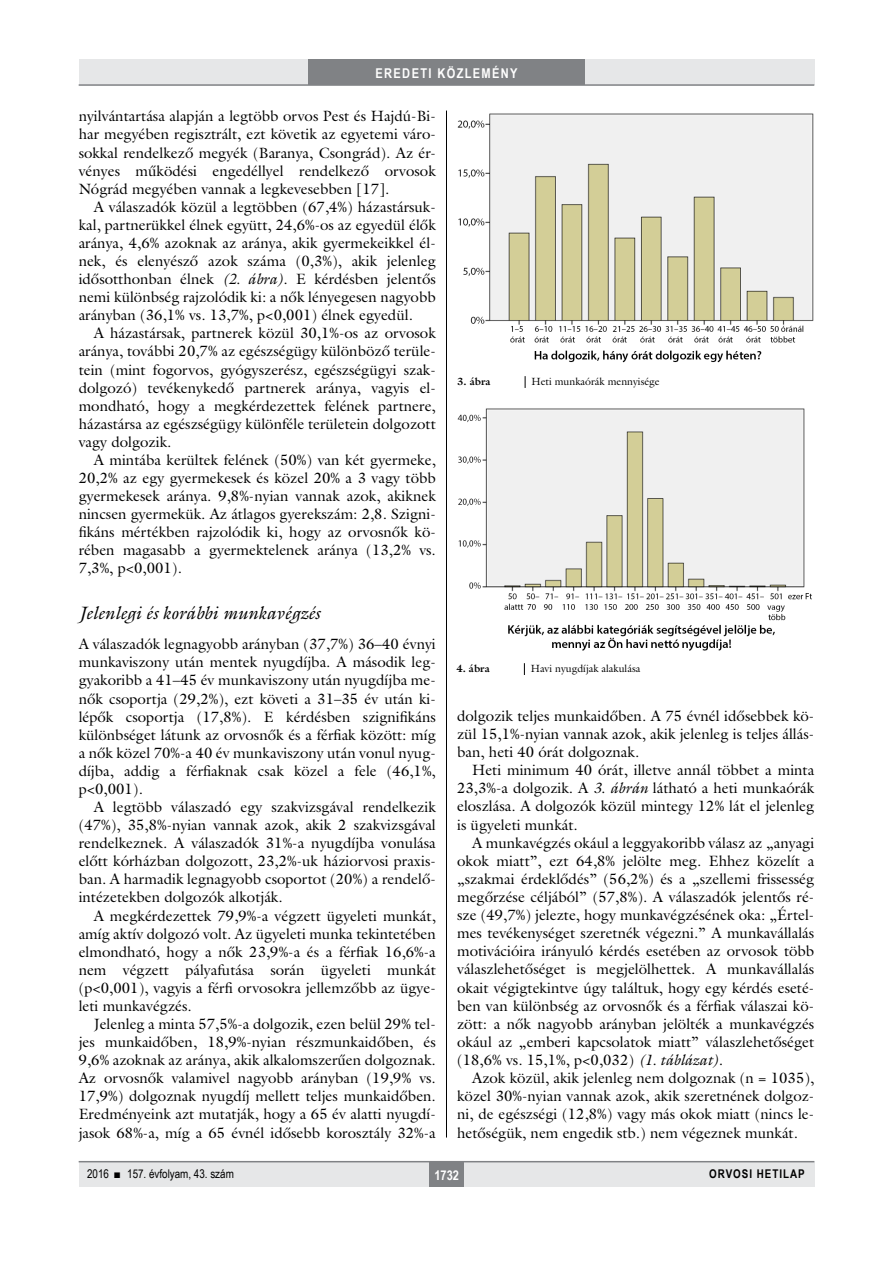
<style>
.page{position:relative;width:893px;height:1263px;background:#fff}
.page>*{position:absolute;margin:0;border:0;box-sizing:border-box;transform-origin:0 0}
.alcimkurziv{font:italic 18px "Galliard Reg";color:#000}
.Body_Text{font:15px/18.1px "Galliard Reg";color:#000;text-align:justify}
.Body_tompa{font:15px/18.1px "Galliard Reg";color:#000}
.t1{font:700 13.5px "Arial Narrow";letter-spacing:.1em;color:#fff}
.t2{font:12px "Arial Narrow";color:#000}
.t3{font:700 12px "Arial Narrow";letter-spacing:.08em;color:#000}
.kepalairas2{font:10.5px "Galliard Reg";color:#000}
.kepalairas1{font:700 10.5px "Galliard Reg";color:#000}
.s1{font-style:italic}
</style>
<div class="page">
<div style="left:79px;top:1161px;width:735px;height:25px;background:#e6e7e8"></div>
<hr style="left:79px;top:1161px;width:735px;height:1px;background:#808285">
<div style="left:430px;top:1161px;width:34px;height:25px;background:#808285"></div>
<div style="left:79px;top:60px;width:735px;height:25px;background:#e6e7e8"></div>
<div style="left:308px;top:60px;width:277px;height:25px;background:#808285"></div>
<hr style="left:79px;top:84px;width:735px;height:2px;background:#808285">
<hr style="left:446px;top:111px;width:1px;height:1026px;background:#000">
<img style="left:457px;top:113px;width:357px;height:250px">
<svg style="left:525px;top:376px;width:1px;height:12px"></svg>
<img style="left:458px;top:408px;width:354px;height:243px">
<svg style="left:524px;top:663px;width:1px;height:12px"></svg>
<p class="t1" style="left:375px;top:63px;width:144px">EREDETI KÖZLEMÉNY</p>
<p class="Body_Text" style="left:79px;top:107px;width:359px">nyilvántartása alapján a legtöbb orvos Pest és Hajdú-Bi&shy;har megyében regisztrált, ezt követik az egyetemi váro&shy;sokkal rendelkező megyék (Baranya, Csongrád). Az ér&shy;vényes működési engedéllyel rendelkező orvosok Nógrád megyében vannak a legkevesebben [17].</p>
<p class="Body_Text" style="left:79px;top:197px;width:359px;text-indent:15px">A válaszadók közül a legtöbben (67,4%) házastársuk&shy;kal, partnerükkel élnek együtt, 24,6%-os az egyedül élők aránya, 4,6% azoknak az aránya, akik gyermekeikkel él&shy;nek, és elenyésző azok száma (0,3%), akik jelenleg idősotthonban élnek <span class="s1">(2. ábra)</span>. E kérdésben jelentős nemi különbség rajzolódik ki: a nők lényegesen nagyobb arányban (36,1% vs. 13,7%, p&lt;0,001) élnek egyedül.</p>
<p class="Body_Text" style="left:79px;top:324px;width:359px;text-indent:15px">A házastársak, partnerek közül 30,1%-os az orvosok aránya, további 20,7% az egészségügy különböző terüle&shy;tein (mint fogorvos, gyógyszerész, egészségügyi szak&shy;dolgozó) tevékenykedő partnerek aránya, vagyis el&shy;mondható, hogy a megkérdezettek felének partnere, házastársa az egészségügy különféle területein dolgozott vagy dolgozik.</p>
<p class="Body_Text" style="left:79px;top:451px;width:359px;text-align:left;text-indent:15px">A mintába kerültek felének (50%) van két gyermeke, 20,2% az egy gyermekesek és közel 20% a 3 vagy több gyermekesek aránya. 9,8%-nyian vannak azok, akiknek nincsen gyermekük. Az átlagos gyerekszám: 2,8. Szigni&shy;fikáns mértékben rajzolódik ki, hogy az orvosnők kö&shy;rében magasabb a gyermektelenek aránya (13,2% vs.<br>7,3%, p&lt;0,001).</p>
<p class="alcimkurziv" style="left:79px;top:602px;width:243px">Jelenlegi és korábbi munkavégzés</p>
<p class="Body_tompa" style="left:79px;top:635px;width:359px">A válaszadók legnagyobb arányban (37,7%) 36–40 évnyi munkaviszony után mentek nyugdíjba. A második leg&shy;gyakoribb a 41–45 év munkaviszony után nyugdíjba me&shy;nők csoportja (29,2%), ezt követi a 31–35 év után ki&shy;lépők csoportja (17,8%). E kérdésben szignifikáns különbséget látunk az orvosnők és a férfiak között: míg a nők közel 70%-a 40 év munkaviszony után vonul nyug&shy;díjba, addig a férfiaknak csak közel a fele (46,1%, p&lt;0,001).</p>
<p class="Body_Text" style="left:79px;top:798px;width:359px;text-indent:15px">A legtöbb válaszadó egy szakvizsgával rendelkezik (47%), 35,8%-nyian vannak azok, akik 2 szakvizsgával rendelkeznek. A válaszadók 31%-a nyugdíjba vonulása előtt kórházban dolgozott, 23,2%-uk háziorvosi praxis&shy;ban. A harmadik legnagyobb csoportot (20%) a rendelő&shy;intézetekben dolgozók alkotják.</p>
<p class="Body_Text" style="left:79px;top:906px;width:359px;text-indent:15px">A megkérdezettek 79,9%-a végzett ügyeleti munkát, amíg aktív dolgozó volt. Az ügyeleti munka tekintetében elmondható, hogy a nők 23,9%-a és a férfiak 16,6%-a nem végzett pályafutása során ügyeleti munkát (p&lt;0,001), vagyis a férfi orvosokra jellemzőbb az ügye&shy;leti munkavégzés.</p>
<p class="Body_Text" style="left:79px;top:1015px;width:359px;text-indent:15px">Jelenleg a minta 57,5%-a dolgozik, ezen belül 29% tel&shy;jes munkaidőben, 18,9%-nyian részmunkaidőben, és 9,6% azoknak az aránya, akik alkalomszerűen dolgoznak.<br>Az orvosnők valamivel nagyobb arányban (19,9% vs.<br>17,9%) dolgoznak nyugdíj mellett teljes munkaidőben.<br>Eredményeink azt mutatják, hogy a 65 év alatti nyugdí&shy;jasok 68%-a, míg a 65 évnél idősebb korosztály 32%-a</p>
<p class="kepalairas1" style="left:457px;top:374px;width:35px">3. ábra</p>
<p class="kepalairas2" style="left:531px;top:374px;width:130px">Heti munkaórák mennyisége</p>
<p class="kepalairas1" style="left:456px;top:661px;width:35px">4. ábra</p>
<p class="kepalairas2" style="left:531px;top:661px;width:111px">Havi nyugdíjak alakulása</p>
<p class="Body_Text" style="left:457px;top:706px;width:359px">dolgozik teljes munkaidőben. A 75 évnél idősebbek kö&shy;zül 15,1%-nyian vannak azok, akik jelenleg is teljes állás&shy;ban, heti 40 órát dolgoznak.</p>
<p class="Body_Text" style="left:457px;top:761px;width:359px;text-indent:15px">Heti minimum 40 órát, illetve annál többet a minta 23,3%-a dolgozik. A <span class="s1">3. ábrán</span> látható a heti munkaórák eloszlása. A dolgozók közül mintegy 12% lát el jelenleg is ügyeleti munkát.</p>
<p class="Body_Text" style="left:457px;top:833px;width:359px;text-indent:15px">A munkavégzés okául a leggyakoribb válasz az „anyagi okok miatt”, ezt 64,8% jelölte meg. Ehhez közelít a „szakmai érdeklődés” (56,2%) és a „szellemi frissesség megőrzése céljából” (57,8%). A válaszadók jelentős ré&shy;sze (49,7%) jelezte, hogy munkavégzésének oka: „Értel&shy;mes tevékenységet szeretnék végezni.” A munkavállalás motivációira irányuló kérdés esetében az orvosok több válaszlehetőséget is megjelölhettek. A munkavállalás okait végigtekintve úgy találtuk, hogy egy kérdés eseté&shy;ben van különbség az orvosnők és a férfiak válaszai kö&shy;zött: a nők nagyobb arányban jelölték a munkavégzés okául az „emberi kapcsolatok miatt” válaszlehetőséget (18,6% vs. 15,1%, p&lt;0,032) <span class="s1">(1. táblázat).</span></p>
<p class="Body_Text" style="left:457px;top:1069px;width:359px;text-indent:15px">Azok közül, akik jelenleg nem dolgoznak (n = 1035), közel 30%-nyian vannak azok, akik szeretnének dolgoz&shy;ni, de egészségi (12,8%) vagy más okok miatt (nincs le&shy;hetőségük, nem engedik stb.) nem végeznek munkát.</p>
<p class="t2" style="left:87px;top:1165px;width:148px">2016 ■ 157. évfolyam, 43. szám</p>
<p class="t1" style="left:434px;top:1165px;width:26px">1732</p>
<p class="t3" style="left:709px;top:1165px;width:97px">ORVOSI HETILAP</p>
</div>
